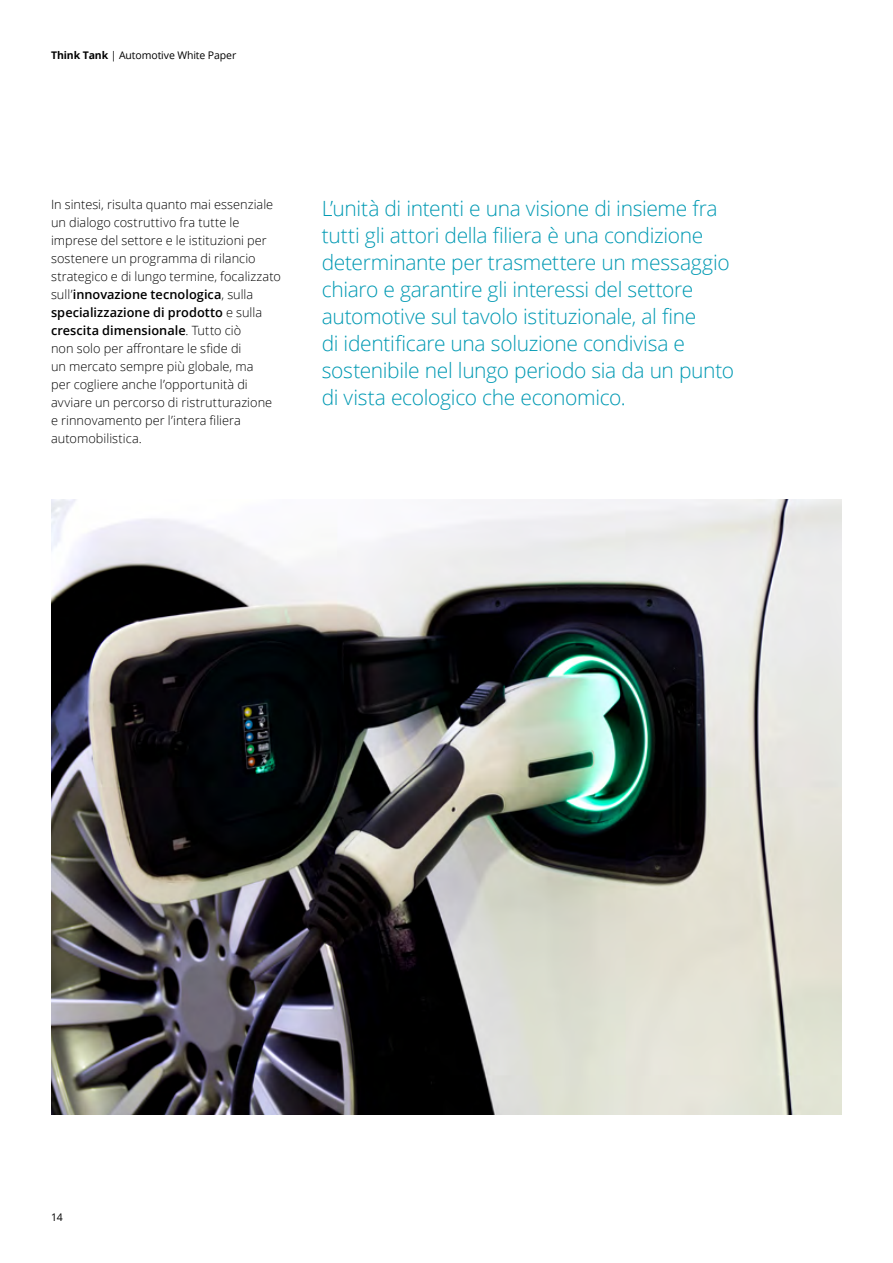
<style>
.page{position:relative;width:893px;height:1263px;background:#fff}
.page>*{position:absolute;margin:0;border:0;box-sizing:border-box;transform-origin:0 0}
.t1{font:300 21px/27px "Open Sans";letter-spacing:-.015em;color:#0099b3}
.t2{font:300 12.75px/18px "Open Sans";letter-spacing:.005em;color:#000}
.t3{font:10.5px "Open Sans";letter-spacing:-.01em;color:#000}
.s1{font-weight:700}
.s2{font-weight:600}
</style>
<div class="page">
<img style="left:51px;top:500px;width:791px;height:614px">
<p class="t3" style="left:51px;top:48px;width:187px"><span class="s1">Think Tank</span> | Automotive White Paper</p>
<p class="t2" style="left:51px;top:195px;width:232px">In sintesi, risulta quanto mai essenziale un dialogo costruttivo fra tutte le imprese del settore e le istituzioni per sostenere un programma di rilancio strategico e di lungo termine, focalizzato sull’<span class="s2">innovazione tecnologica</span>, sulla <span class="s2">specializzazione di prodotto</span> e sulla <span class="s2">crescita dimensionale</span>. Tutto ciò<br>non solo per affrontare le sfide di<br>un mercato sempre più globale, ma<br>per cogliere anche l’opportunità di avviare un percorso di ristrutturazione e rinnovamento per l’intera filiera automobilistica.</p>
<p class="t1" style="left:322px;top:194px;width:414px">L’unità di intenti e una visione di insieme fra tutti gli attori della filiera è una condizione determinante per trasmettere un messaggio chiaro e garantire gli interessi del settore automotive sul tavolo istituzionale, al fine<br>di identificare una soluzione condivisa e sostenibile nel lungo periodo sia da un punto di vista ecologico che economico.</p>
<p class="t3" style="left:51px;top:1210px;width:13px">14</p>
</div>
